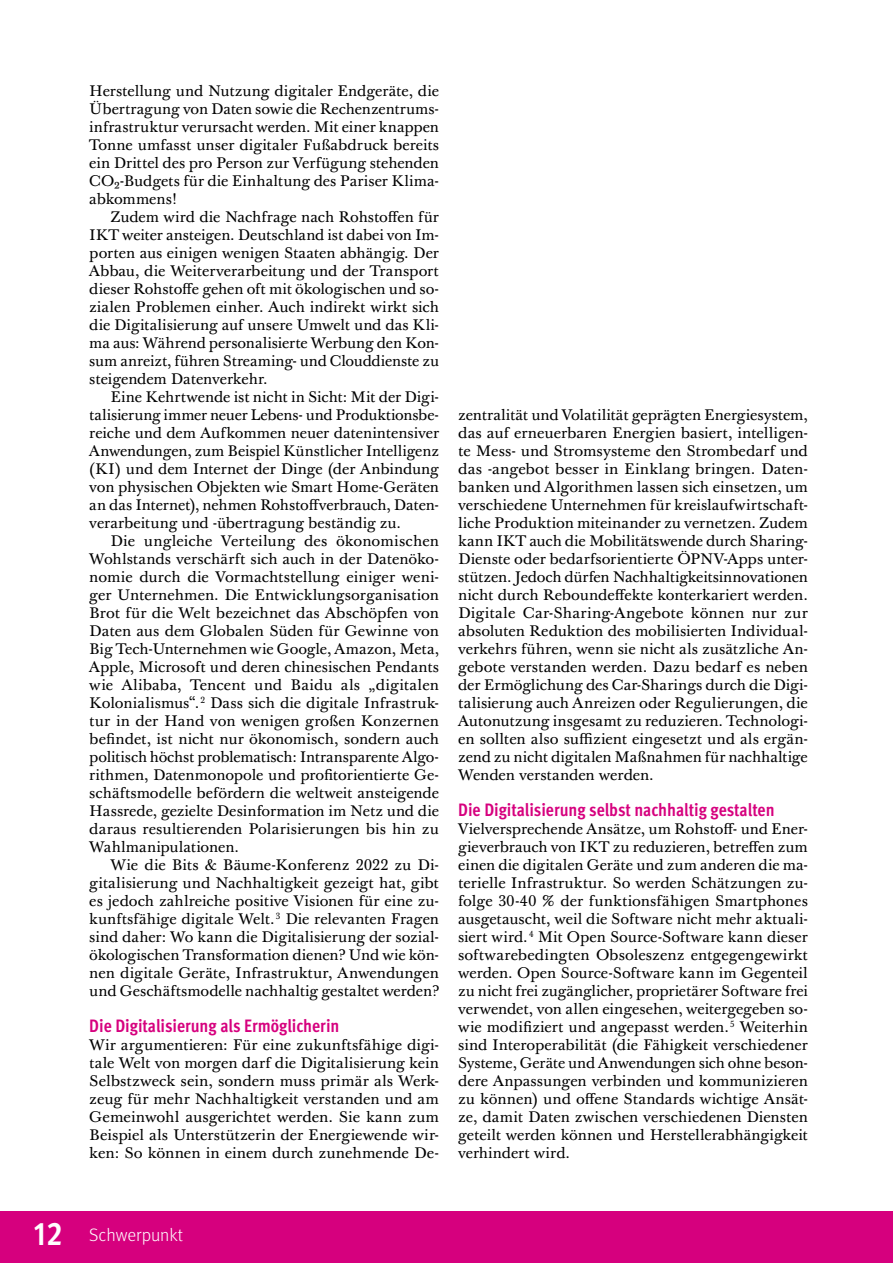
<style>
.page{position:relative;width:893px;height:1263px;background:#fff}
.page>*{position:absolute;margin:0;border:0;box-sizing:border-box;transform-origin:0 0}
.t1{font:700 condensed 18px "Meta Pro";color:#d6007e}
.t2{font:300 18px "Meta Pro";letter-spacing:-.005em;color:#fff}
.t3{font:15px/18px "Baskerville 10 Pro";letter-spacing:-.005em;color:#000;text-align:justify}
.s1{font-weight:700;font-stretch:condensed;font-size:33px}
</style>
<div class="page">
<div style="left:0;top:1211px;width:893px;height:52px;background:#d6007e"></div>
<p class="t3" style="left:89px;top:82px;width:351px">Herstellung und Nutzung digitaler Endgeräte, die Übertragung von Daten sowie die Rechenzentrums&shy;infrastruktur verursacht werden. Mit einer knappen Tonne umfasst unser digitaler Fußabdruck bereits ein Drittel des pro Person zur Verfügung stehenden CO₂-Budgets für die Einhaltung des Pariser Klima&shy;abkommens!</p>
<p class="t3" style="left:89px;top:208px;width:351px;text-indent:21px">Zudem wird die Nachfrage nach Rohstoffen für IKT weiter ansteigen. Deutschland ist dabei von Im&shy;porten aus einigen wenigen Staaten abhängig. Der Abbau, die Weiterverarbeitung und der Transport dieser Rohstoffe gehen oft mit ökologischen und so&shy;zialen Problemen einher. Auch indirekt wirkt sich die Digitalisierung auf unsere Umwelt und das Kli&shy;ma aus: Während personalisierte Werbung den Kon&shy;sum anreizt, führen Streaming- und Clouddienste zu steigendem Datenverkehr.</p>
<p class="t3" style="left:89px;top:388px;width:351px;text-indent:21px">Eine Kehrtwende ist nicht in Sicht: Mit der Digi&shy;talisierung immer neuer Lebens- und Produktionsbe&shy;reiche und dem Aufkommen neuer datenintensiver Anwendungen, zum Beispiel Künstlicher Intelligenz (KI) und dem Internet der Dinge (der Anbindung von physischen Objekten wie Smart Home-Geräten an das Internet), nehmen Rohstoffverbrauch, Daten&shy;verarbeitung und -übertragung beständig zu.</p>
<p class="t3" style="left:89px;top:532px;width:351px;text-indent:21px">Die ungleiche Verteilung des ökonomischen Wohlstands verschärft sich auch in der Datenöko&shy;nomie durch die Vormachtstellung einiger weni&shy;ger Unternehmen. Die Entwicklungsorganisation Brot für die Welt bezeichnet das Abschöpfen von Daten aus dem Globalen Süden für Gewinne von Big Tech-Unternehmen wie Google, Amazon, Meta, Apple, Microsoft und deren chinesischen Pendants wie Alibaba, Tencent und Baidu als „digitalen Kolonialismus“. <sup>2</sup> Dass sich die digitale Infrastruk&shy;tur in der Hand von wenigen großen Konzernen befindet, ist nicht nur ökonomisch, sondern auch politisch höchst problematisch: Intransparente Algo&shy;rithmen, Datenmonopole und profitorientierte Ge&shy;schäftsmodelle befördern die weltweit ansteigende Hassrede, gezielte Desinformation im Netz und die daraus resultierenden Polarisierungen bis hin zu Wahlmanipulationen.</p>
<p class="t3" style="left:89px;top:856px;width:351px;text-indent:21px">Wie die Bits &amp; Bäume-Konferenz 2022 zu Di&shy;gitalisierung und Nachhaltigkeit gezeigt hat, gibt es jedoch zahlreiche positive Visionen für eine zu&shy;kunftsfähige digitale Welt. <sup>3</sup> Die relevanten Fragen sind daher: Wo kann die Digitalisierung der sozial&shy;ökologischen Transformation dienen? Und wie kön&shy;nen digitale Geräte, Infrastruktur, Anwendungen und Geschäftsmodelle nachhaltig gestaltet werden?</p>
<p class="t1" style="left:89px;top:1011px;width:252px">Die Digitalisierung als Ermöglicherin</p>
<p class="t3" style="left:89px;top:1036px;width:351px">Wir argumentieren: Für eine zukunftsfähige digi&shy;tale Welt von morgen darf die Digitalisierung kein Selbstzweck sein, sondern muss primär als Werk&shy;zeug für mehr Nachhaltigkeit verstanden und am Gemeinwohl ausgerichtet werden. Sie kann zum Beispiel als Unterstützerin der Energiewende wir&shy;ken: So können in einem durch zunehmende De-</p>
<p class="t3" style="left:458px;top:406px;width:351px">zentralität und Volatilität geprägten Energiesystem, das auf erneuerbaren Energien basiert, intelligen&shy;te Mess- und Stromsysteme den Strombedarf und das -angebot besser in Einklang bringen. Daten&shy;banken und Algorithmen lassen sich einsetzen, um verschiedene Unternehmen für kreislaufwirtschaft&shy;liche Produktion miteinander zu vernetzen. Zudem kann IKT auch die Mobilitätswende durch Sharing-Dienste oder bedarfsorientierte ÖPNV-Apps unter&shy;stützen. Jedoch dürfen Nachhaltigkeitsinnovationen nicht durch Reboundeffekte konterkariert werden.<br>Digitale Car-Sharing-Angebote können nur zur absoluten Reduktion des mobilisierten Individual&shy;verkehrs führen, wenn sie nicht als zusätzliche An&shy;gebote verstanden werden. Dazu bedarf es neben der Ermöglichung des Car-Sharings durch die Digi&shy;talisierung auch Anreizen oder Regulierungen, die Autonutzung insgesamt zu reduzieren. Technologi&shy;en sollten also suffizient eingesetzt und als ergän&shy;zend zu nicht digitalen Maßnahmen für nachhaltige Wenden verstanden werden.</p>
<p class="t1" style="left:458px;top:795px;width:318px">Die Digitalisierung selbst nachhaltig gestalten</p>
<p class="t3" style="left:458px;top:820px;width:351px">Vielversprechende Ansätze, um Rohstoff- und Ener&shy;gieverbrauch von IKT zu reduzieren, betreffen zum einen die digitalen Geräte und zum anderen die ma&shy;terielle Infrastruktur. So werden Schätzungen zu&shy;folge 30-40 % der funktionsfähigen Smartphones ausgetauscht, weil die Software nicht mehr aktuali&shy;siert wird. <sup>4</sup> Mit Open Source-Software kann dieser softwarebedingten Obsoleszenz entgegengewirkt werden. Open Source-Software kann im Gegenteil zu nicht frei zugänglicher, proprietärer Software frei verwendet, von allen eingesehen, weitergegeben so&shy;wie modifiziert und angepasst werden. <sup>5</sup> Weiterhin sind Interoperabilität (die Fähigkeit verschiedener Systeme, Geräte und Anwendungen sich ohne beson&shy;dere Anpassungen verbinden und kommunizieren zu können) und offene Standards wichtige Ansät&shy;ze, damit Daten zwischen verschiedenen Diensten geteilt werden können und Herstellerabhängigkeit verhindert wird.</p>
<p class="t2" style="left:34px;top:1222px;width:151px"><span class="s1">12</span> Schwerpunkt</p>
</div>
